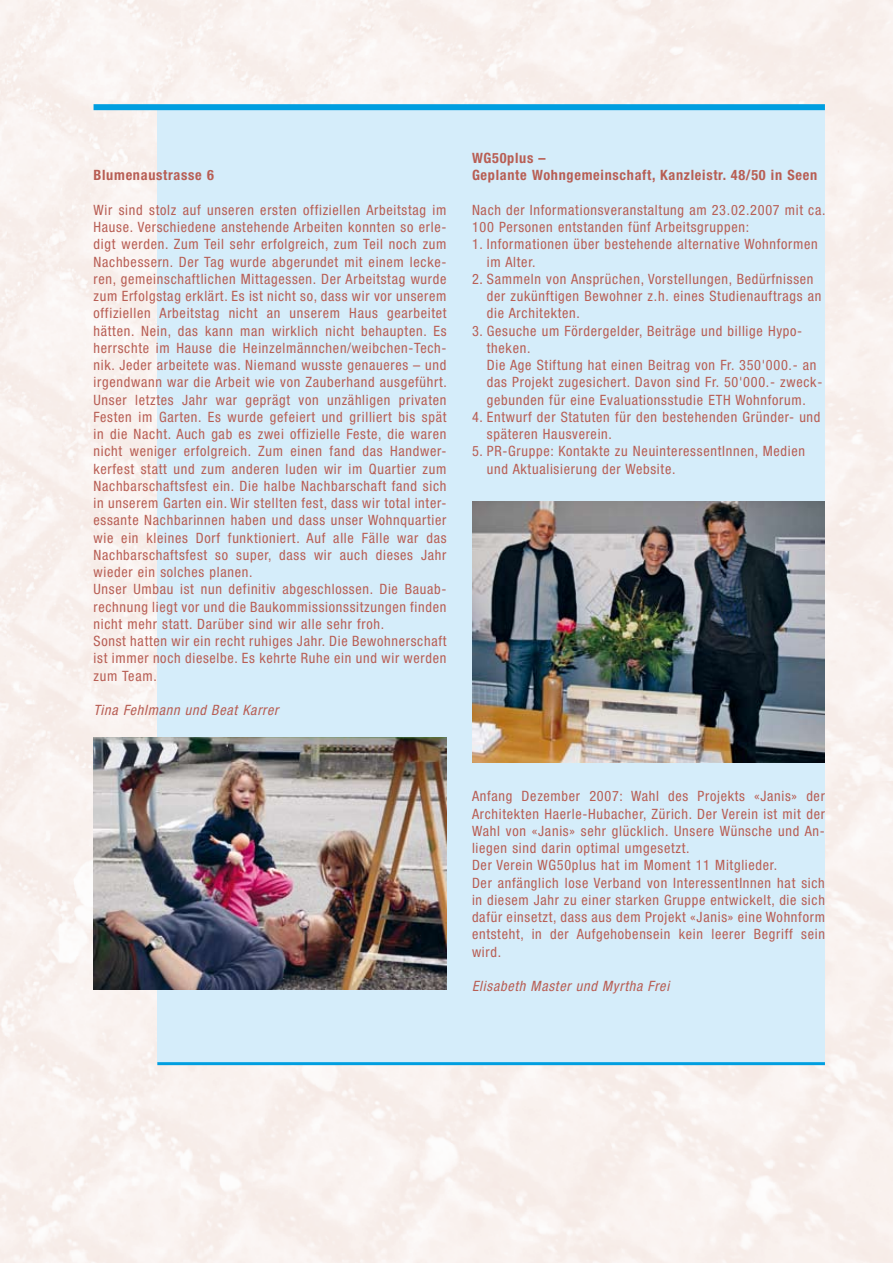
<style>
.page{position:relative;width:893px;height:1263px;background:#f9f1ee}
.page>*{position:absolute;margin:0;border:0;box-sizing:border-box;transform-origin:0 0}
.t1{font:condensed 14.25px/17.2px "Helvetica Neue";letter-spacing:.05em;color:#b85e54}
.t2{font:700 condensed 14.25px/17.2px "Helvetica Neue";letter-spacing:.05em;color:#b85e54}
.t3{font:italic condensed 14.25px "Helvetica Neue";letter-spacing:.05em;color:#b85e54}
</style>
<div class="page">
<div style="left:157px;top:108px;width:668px;height:954px;background:#d5edfa"></div>
<div style="left:94px;top:104px;width:731px;height:6px;background:#009ee0"></div>
<hr style="left:157px;top:1062px;width:668px;height:3px;background:#009ee0">
<img style="left:94px;top:737px;width:352px;height:252px">
<img style="left:472px;top:501px;width:353px;height:262px">
<p class="t2" style="left:94px;top:166px;width:122px">Blumenaustrasse 6</p>
<p class="t1" style="left:94px;top:201px;width:355px">Wir sind stolz auf unseren ersten offiziellen Arbeitstag im Hause. Verschiedene anstehende Arbeiten konnten so erle&shy;digt werden. Zum Teil sehr erfolgreich, zum Teil noch zum Nachbessern. Der Tag wurde abgerundet mit einem lecke&shy;ren, gemeinschaftlichen Mittagessen. Der Arbeitstag wurde zum Erfolgstag erklärt. Es ist nicht so, dass wir vor unserem offiziellen Arbeitstag nicht an unserem Haus gearbeitet hätten. Nein, das kann man wirklich nicht behaupten. Es herrschte im Hause die Heinzelmännchen/weibchen-Tech&shy;nik. Jeder arbeitete was. Niemand wusste genaueres – und irgendwann war die Arbeit wie von Zauberhand ausgeführt.<br>Unser letztes Jahr war geprägt von unzähligen privaten Festen im Garten. Es wurde gefeiert und grilliert bis spät in die Nacht. Auch gab es zwei offizielle Feste, die waren nicht weniger erfolgreich. Zum einen fand das Handwer&shy;kerfest statt und zum anderen luden wir im Quartier zum Nachbarschaftsfest ein. Die halbe Nachbarschaft fand sich in unserem Garten ein. Wir stellten fest, dass wir total inter&shy;essante Nachbarinnen haben und dass unser Wohnquartier wie ein kleines Dorf funktioniert. Auf alle Fälle war das Nachbarschaftsfest so super, dass wir auch dieses Jahr wieder ein solches planen.<br>Unser Umbau ist nun definitiv abgeschlossen. Die Bauab&shy;rechnung liegt vor und die Baukommissionssitzungen finden nicht mehr statt. Darüber sind wir alle sehr froh.<br>Sonst hatten wir ein recht ruhiges Jahr. Die Bewohnerschaft ist immer noch dieselbe. Es kehrte Ruhe ein und wir werden zum Team.</p>
<p class="t3" style="left:94px;top:702px;width:186px">Tina Fehlmann und Beat Karrer</p>
<p class="t2" style="left:472px;top:149px;width:347px">WG50plus –<br>Geplante Wohngemeinschaft, Kanzleistr. 48/50 in Seen</p>
<p class="t1" style="left:472px;top:201px;width:355px">Nach der Informationsveranstaltung am 23.02.2007 mit ca.<br>100 Personen entstanden fünf Arbeitsgruppen:</p>
<p class="t1" style="left:487px;top:236px;width:332px;text-indent:-15px">1. Informationen über bestehende alternative Wohnformen im Alter.</p>
<p class="t1" style="left:487px;top:270px;width:336px;text-indent:-15px">2. Sammeln von Ansprüchen, Vorstellungen, Bedürfnissen der zukünftigen Bewohner z.h. eines Studienauftrags an die Architekten.</p>
<p class="t1" style="left:487px;top:322px;width:337px;text-indent:-15px">3. Gesuche um Fördergelder, Beiträge und billige Hypo&shy;theken.<br>Die Age Stiftung hat einen Beitrag von Fr. 350'000.- an das Projekt zugesichert. Davon sind Fr. 50'000.- zweck&shy;gebunden für eine Evaluationsstudie ETH Wohnforum.</p>
<p class="t1" style="left:487px;top:408px;width:335px;text-indent:-15px">4. Entwurf der Statuten für den bestehenden Gründer- und späteren Hausverein.</p>
<p class="t1" style="left:487px;top:443px;width:320px;text-indent:-15px">5. PR-Gruppe: Kontakte zu NeuinteressentInnen, Medien und Aktualisierung der Website.</p>
<p class="t1" style="left:472px;top:788px;width:354px">Anfang Dezember 2007: Wahl des Projekts «Janis» der Architekten Haerle-Hubacher, Zürich. Der Verein ist mit der Wahl von «Janis» sehr glücklich. Unsere Wünsche und An&shy;liegen sind darin optimal umgesetzt.<br>Der Verein WG50plus hat im Moment 11 Mitglieder.<br>Der anfänglich lose Verband von InteressentInnen hat sich in diesem Jahr zu einer starken Gruppe entwickelt, die sich dafür einsetzt, dass aus dem Projekt «Janis» eine Wohnform entsteht, in der Aufgehobensein kein leerer Begriff sein wird.</p>
<p class="t3" style="left:472px;top:978px;width:199px">Elisabeth Master und Myrtha Frei</p>
</div>
